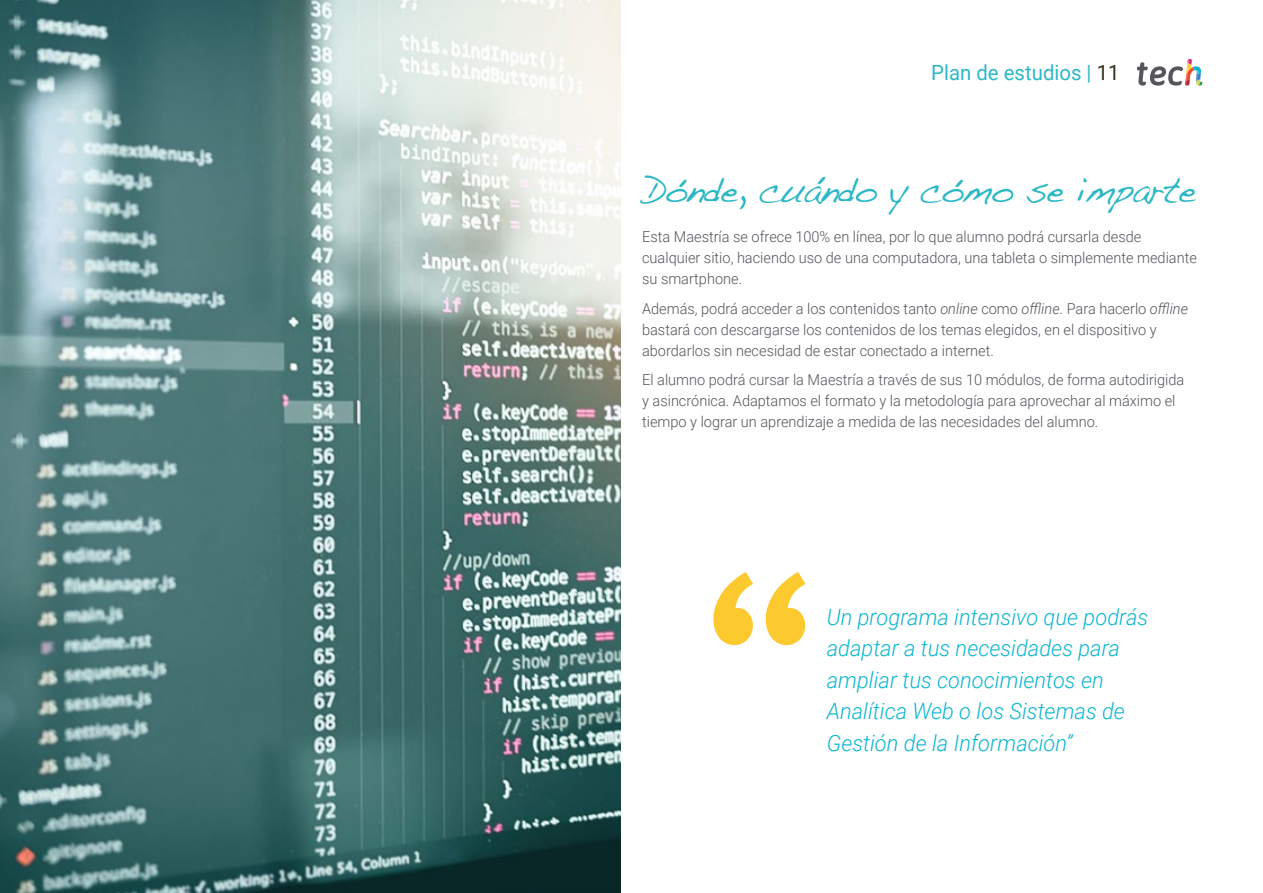
<style>
.page{position:relative;width:1263px;height:893px;background:#fff}
.page>*{position:absolute;margin:0;border:0;box-sizing:border-box;transform-origin:0 0}
.t1{font:37.5px "Handwriting Dakota";letter-spacing:-.03em;color:#2db8c5;scale:.95 1}
.t2{font:italic 300 22.5px/31.5px "Roboto";color:#0fb6cf}
.t3{font:21px "Roboto";color:#2db8c5}
.t4{font:300 15px/21px "Roboto";color:#52555b}
.s1{color:#312e20}
.s2{font-style:italic}
</style>
<div class="page">
<svg style="left:1137px;top:59px;width:65px;height:27px"></svg>
<img style="left:0;top:0;width:621px;height:893px">
<svg style="left:713px;top:572px;width:92px;height:73px"></svg>
<h3 class="t3" style="left:931px;top:57px;width:190px">Plan de estudios | <span class="s1">11</span></h3>
<h1 class="t1" style="left:642px;top:167px;width:585px">Dónde, cuándo y cómo se imparte</h1>
<p class="t4" style="left:642px;top:226px;width:556px">Esta Maestría se ofrece 100% en línea, por lo que alumno podrá cursarla desde cualquier sitio, haciendo uso de una computadora, una tableta o simplemente mediante su smartphone.</p>
<p class="t4" style="left:642px;top:297px;width:547px">Además, podrá acceder a los contenidos tanto <span class="s2">online</span> como <span class="s2">offline</span>. Para hacerlo <span class="s2">offline </span>bastará con descargarse los contenidos de los temas elegidos, en el dispositivo y abordarlos sin necesidad de estar conectado a internet.</p>
<p class="t4" style="left:642px;top:369px;width:544px">El alumno podrá cursar la Maestría a través de sus 10 módulos, de forma autodirigida y asincrónica. Adaptamos el formato y la metodología para aprovechar al máximo el tiempo y lograr un aprendizaje a medida de las necesidades del alumno.</p>
<h2 class="t2" style="left:827px;top:600px;width:323px">Un programa intensivo que podrás adaptar a tus necesidades para ampliar tus conocimientos en<br>Analítica Web o los Sistemas de<br>Gestión de la Información”</h2>
</div>
